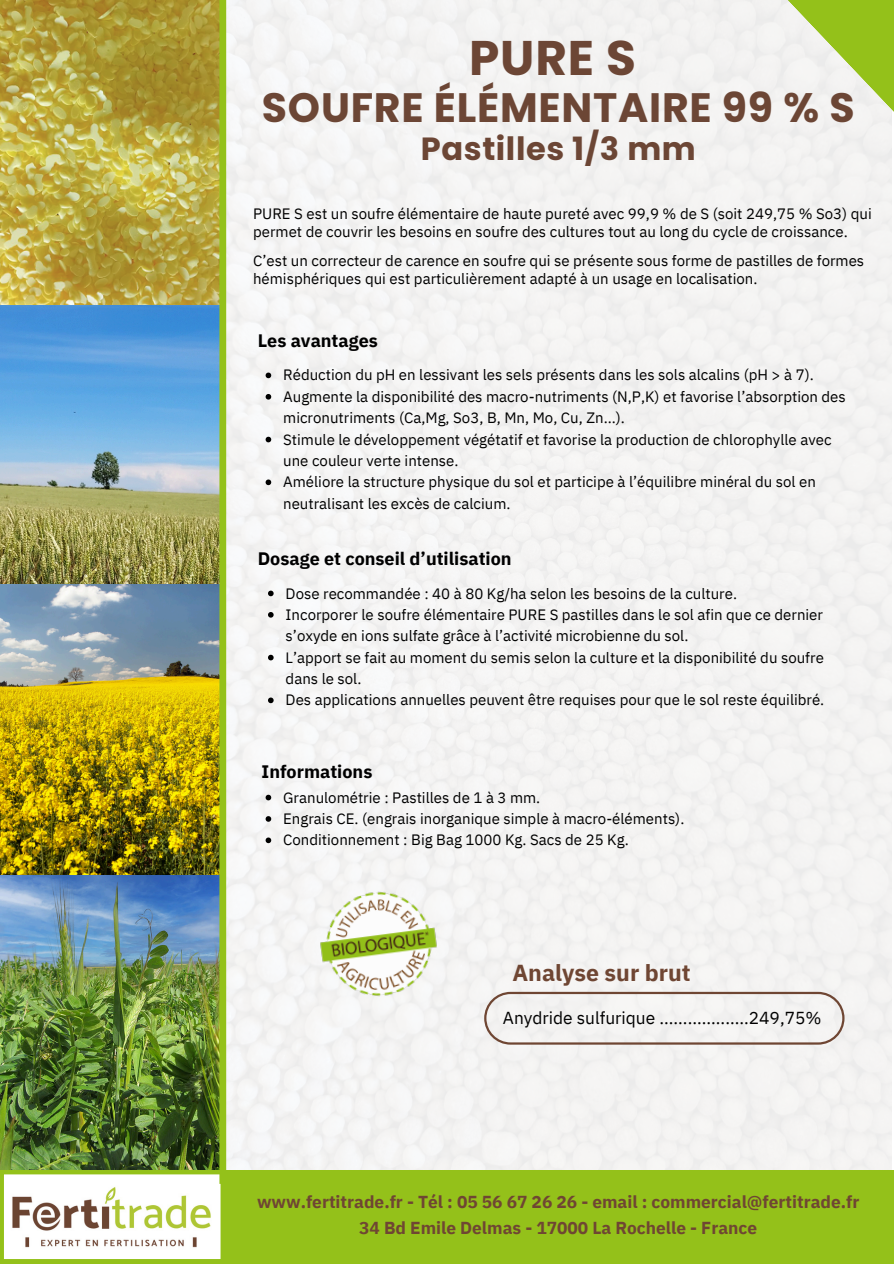
<style>
.page{position:relative;width:894px;height:1264px;background:#fff}
.page>*{position:absolute;margin:0;border:0;box-sizing:border-box;transform-origin:0 0}
.t1{font:700 48.6px "Poppins";color:#6c4635}
.t2{font:700 41.1px "Poppins";letter-spacing:.02em;color:#6c4635}
.t3{font:700 32.1px "Poppins";letter-spacing:.02em;color:#6c4635}
.t4{font:700 23.1px "IBM Plex Sans";color:#6f4633}
.t5{font:700 18px "IBM Plex Sans";color:#000}
.t6{font:700 17.25px/25.8px "IBM Plex Sans";color:#6f4633;text-align:center}
.t7{font:17.25px "IBM Plex Sans";color:#000}
.t8{font:15px/21.3px "IBM Plex Sans";color:#000}
</style>
<div class="page">
<div style="left:226px;top:0;width:665px;height:1168px;background:#f4f3f3"></div>
<svg style="left:750px;top:0;width:143px;height:156px"></svg>
<img style="left:308px;top:878px;width:141px;height:132px">
<svg style="left:484px;top:991px;width:360px;height:53px"></svg>
<div style="left:0;top:1169px;width:893px;height:94px;background:#94c11a"></div>
<svg style="left:4px;top:1174px;width:217px;height:85px"></svg>
<img style="left:0;top:0;width:219px;height:585px">
<img style="left:0;top:874px;width:219px;height:295px">
<img style="left:0;top:585px;width:219px;height:289px">
<div style="left:219px;top:0;width:7px;height:1183px;background:#94c11a"></div>
<svg style="left:265px;top:372px;width:6px;height:6px"></svg>
<svg style="left:265px;top:394px;width:6px;height:5px"></svg>
<svg style="left:265px;top:437px;width:6px;height:5px"></svg>
<svg style="left:265px;top:479px;width:6px;height:6px"></svg>
<svg style="left:265px;top:794px;width:6px;height:6px"></svg>
<svg style="left:265px;top:816px;width:6px;height:5px"></svg>
<svg style="left:265px;top:837px;width:6px;height:6px"></svg>
<svg style="left:268px;top:590px;width:5px;height:6px"></svg>
<svg style="left:268px;top:612px;width:5px;height:5px"></svg>
<svg style="left:268px;top:654px;width:5px;height:6px"></svg>
<svg style="left:268px;top:697px;width:5px;height:6px"></svg>
<h1 class="t1" style="left:469px;top:24px;width:168px">PURE S</h1>
<h2 class="t2" style="left:262px;top:79px;width:594px">SOUFRE ÉLÉMENTAIRE 99 % S</h2>
<h3 class="t3" style="left:421px;top:126px;width:276px">Pastilles 1/3 mm</h3>
<h2 class="t8" style="left:253px;top:205px;width:620px;line-height:18px">PURE S est un soufre élémentaire de haute pureté avec 99,9 % de S (soit 249,75 % So3) qui permet de couvrir les besoins en soufre des cultures tout au long du cycle de croissance.</h2>
<h4 class="t8" style="left:253px;top:251px;width:612px;line-height:18px">C’est un correcteur de carence en soufre qui se présente sous forme de pastilles de formes hémisphériques qui est particulièrement adapté à un usage en localisation.</h4>
<p class="t5" style="left:258px;top:329px;width:122px">Les avantages</p>
<p class="t8" style="left:283px;top:364px;width:532px">Réduction du pH en lessivant les sels présents dans les sols alcalins (pH &gt; à 7).</p>
<p class="t8" style="left:283px;top:385px;width:564px">Augmente la disponibilité des macro-nutriments (N,P,K) et favorise l’absorption des micronutriments (Ca,Mg, So3, B, Mn, Mo, Cu, Zn...).</p>
<p class="t8" style="left:283px;top:428px;width:549px">Stimule le développement végétatif et favorise la production de chlorophylle avec une couleur verte intense.</p>
<h3 class="t8" style="left:283px;top:471px;width:534px">Améliore la structure physique du sol et participe à l’équilibre minéral du sol en neutralisant les excès de calcium.</h3>
<p class="t5" style="left:258px;top:546px;width:255px">Dosage et conseil d’utilisation</p>
<h3 class="t8" style="left:285px;top:582px;width:453px">Dose recommandée : 40 à 80 Kg/ha selon les besoins de la culture.</h3>
<p class="t8" style="left:285px;top:603px;width:538px">Incorporer le soufre élémentaire PURE S pastilles dans le sol afin que ce dernier s’oxyde en ions sulfate grâce à l’activité microbienne du sol.</p>
<p class="t8" style="left:285px;top:646px;width:539px">L’apport se fait au moment du semis selon la culture et la disponibilité du soufre dans le sol.</p>
<p class="t8" style="left:285px;top:689px;width:540px">Des applications annuelles peuvent être requises pour que le sol reste équilibré.</p>
<p class="t5" style="left:261px;top:759px;width:112px">Informations</p>
<p class="t8" style="left:283px;top:786px;width:258px">Granulométrie : Pastilles de 1 à 3 mm.</p>
<p class="t8" style="left:283px;top:807px;width:402px">Engrais CE. (engrais inorganique simple à macro-éléments).</p>
<p class="t8" style="left:283px;top:829px;width:347px">Conditionnement : Big Bag 1000 Kg. Sacs de 25 Kg.</p>
<p class="t4" style="left:512px;top:956px;width:180px">Analyse sur brut</p>
<p class="t7" style="left:503px;top:1006px;width:320px">Anydride sulfurique ...................249,75%</p>
<p class="t6" style="left:257px;top:1188px;width:603px">www.fertitrade.fr - Tél : 05 56 67 26 26 - email : commercial@fertitrade.fr<br>34 Bd Emile Delmas - 17000 La Rochelle - France</p>
</div>
